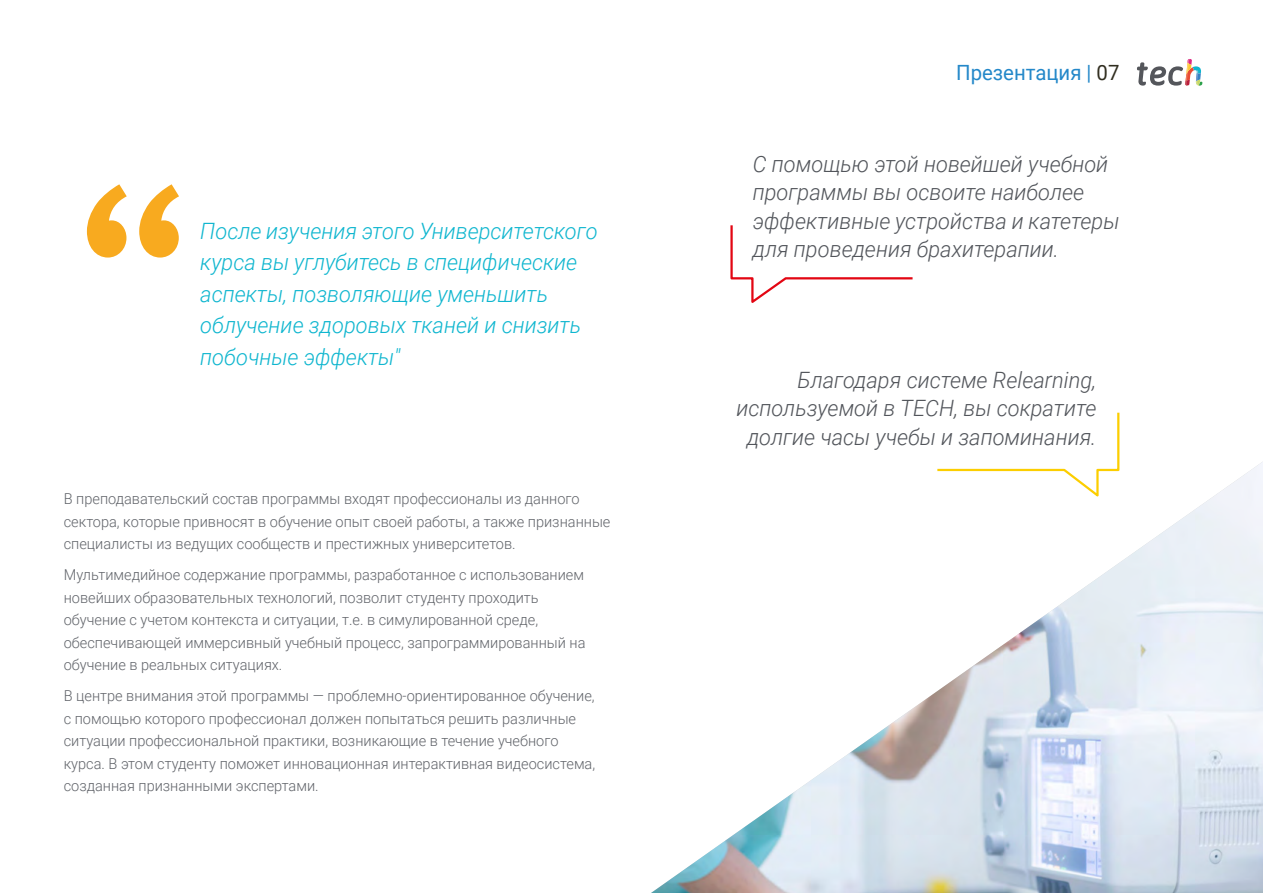
<style>
.page{position:relative;width:1263px;height:893px;background:#fff}
.page>*{position:absolute;margin:0;border:0;box-sizing:border-box;transform-origin:0 0}
.t1{font:italic 300 22.5px/28.5px "Roboto";color:#52555b;text-align:right}
.t2{font:italic 300 22.5px/31.5px "Roboto";color:#0fb6cf}
.t3{font:21px "Roboto";color:#2488c9}
.t4{font:300 15px/22.5px "Roboto";color:#61646a}
.s1{color:#312e20}
</style>
<div class="page">
<img style="left:651px;top:462px;width:612px;height:431px">
<svg style="left:935px;top:412px;width:185px;height:88px"></svg>
<svg style="left:730px;top:225px;width:183px;height:78px"></svg>
<svg style="left:87px;top:184px;width:92px;height:74px"></svg>
<svg style="left:1137px;top:59px;width:65px;height:27px"></svg>
<h1 class="t2" style="left:200px;top:214px;width:399px">После изучения этого Университетского курса вы углубитесь в специфические аспекты, позволяющие уменьшить облучение здоровых тканей и снизить побочные эффекты"</h1>
<p class="t4" style="left:64px;top:487px;width:548px">В преподавательский состав программы входят профессионалы из данного сектора, которые привносят в обучение опыт своей работы, а также признанные специалисты из ведущих сообществ и престижных университетов.</p>
<p class="t4" style="left:64px;top:563px;width:523px">Мультимедийное содержание программы, разработанное с использованием новейших образовательных технологий, позволит студенту проходить обучение с учетом контекста и ситуации, т.е. в симулированной среде, обеспечивающей иммерсивный учебный процесс, запрограммированный на обучение в реальных ситуациях.</p>
<p class="t4" style="left:64px;top:684px;width:533px">В центре внимания этой программы — проблемно-ориентированное обучение, с помощью которого профессионал должен попытаться решить различные ситуации профессиональной практики, возникающие в течение учебного курса. В этом студенту поможет инновационная интерактивная видеосистема, созданная признанными экспертами.</p>
<h2 class="t3" style="left:956px;top:57px;width:165px">Презентация | <span class="s1">07</span></h2>
<h1 class="t1" style="left:753px;top:149px;width:368px;text-align:left">С помощью этой новейшей учебной программы вы освоите наиболее эффективные устройства и катетеры для проведения брахитерапии.</h1>
<h1 class="t1" style="left:736px;top:364px;width:361px">Благодаря системе Relearning, используемой в TECH, вы сократите долгие часы учебы и запоминания.</h1>
</div>
